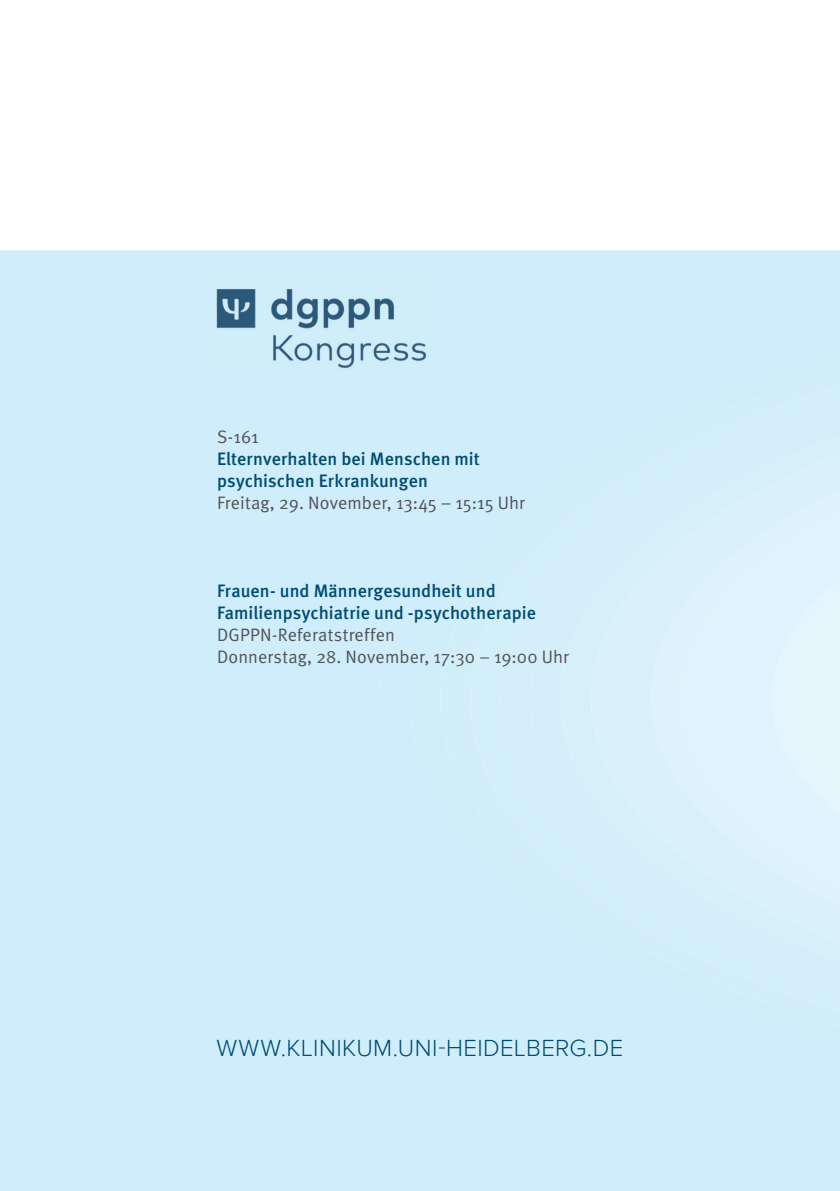
<style>
.page{position:relative;width:840px;height:1191px;background:#fff}
.page>*{position:absolute;margin:0;border:0;box-sizing:border-box;transform-origin:0 0}
.t1{font:300 24px "Proxima Nova";letter-spacing:.02em;color:#004c72}
.t2{font:500 18px/22px "Meta";letter-spacing:.005em;color:#004c72}
.t3{font:18px/22px "Meta Normal";letter-spacing:.01em;color:#515357}
</style>
<div class="page">
<div style="left:0;top:250px;width:839px;height:941px;background:#cfedfa"></div>
<div style="left:380px;top:337px;width:459px;height:722px;background:#cfedfa"></div>
<div style="left:410px;top:353px;width:429px;height:690px;background:#cfedfa"></div>
<div style="left:440px;top:369px;width:399px;height:658px;background:#cfedfa"></div>
<div style="left:470px;top:385px;width:369px;height:626px;background:#cfedfa"></div>
<div style="left:500px;top:402px;width:339px;height:592px;background:#d0edfa"></div>
<div style="left:530px;top:419px;width:309px;height:559px;background:#d3effa"></div>
<div style="left:560px;top:436px;width:279px;height:524px;background:#d5effa"></div>
<div style="left:590px;top:454px;width:249px;height:489px;background:#d5effa"></div>
<div style="left:621px;top:472px;width:218px;height:453px;background:#d6f0fa"></div>
<div style="left:651px;top:491px;width:188px;height:415px;background:#d9f1fa"></div>
<div style="left:681px;top:511px;width:158px;height:375px;background:#def3fb"></div>
<div style="left:771px;top:580px;width:68px;height:236px;background:#e5f5fc"></div>
<img style="left:211px;top:273px;width:227px;height:97px">
<p class="t3" style="left:217px;top:425px;width:43px">S-161</p>
<p class="t2" style="left:217px;top:447px;width:264px">Elternverhalten bei Menschen mit psychischen Erkrankungen</p>
<p class="t3" style="left:217px;top:491px;width:309px">Freitag, 29. November, 13:45 – 15:15 Uhr</p>
<p class="t2" style="left:217px;top:579px;width:320px">Frauen- und Männergesundheit und<br>Familienpsychiatrie und -psychotherapie</p>
<p class="t3" style="left:217px;top:623px;width:353px">DGPPN-Referatstreffen<br>Donnerstag, 28. November, 17:30 – 19:00 Uhr</p>
<h1 class="t1" style="left:216px;top:1030px;width:408px">WWW.KLINIKUM.UNI-HEIDELBERG.DE</h1>
</div>
